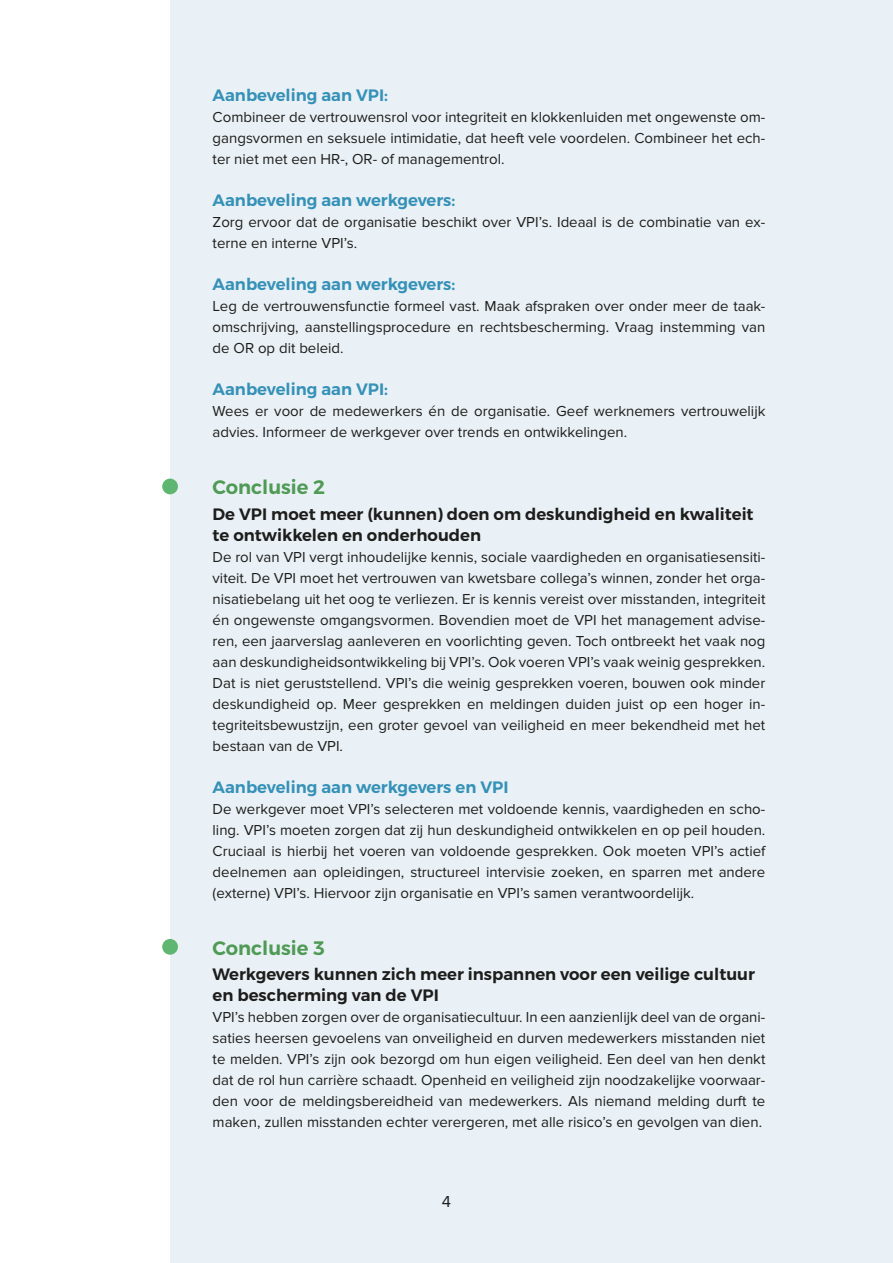
<style>
.page{position:relative;width:893px;height:1263px;background:#fff}
.page>*{position:absolute;margin:0;border:0;box-sizing:border-box;transform-origin:0 0}
.t1{font:600 19.5px "Montserrat";color:#4f9a55}
.t2{font:600 16.5px/21px "Montserrat";color:#1d1d1b}
.t3{font:600 16.5px "Montserrat";color:#3591b7}
.t4{font:16.5px "Proxima Nova";color:#1d1d1b}
.t5{font:15px/21px "Proxima Nova";color:#1d1d1b;text-align:justify}
</style>
<div class="page">
<div style="left:170px;top:0;width:723px;height:1263px;background:#eaf1f6"></div>
<div style="left:162px;top:479px;width:16px;height:15px;background:#5fb670;border-radius:50%"></div>
<div style="left:162px;top:939px;width:16px;height:16px;background:#5fb670;border-radius:50%"></div>
<p class="t3" style="left:213px;top:85px;width:177px">Aanbeveling aan VPI:</p>
<p class="t5" style="left:213px;top:107px;width:554px">Combineer de vertrouwensrol voor integriteit en klokkenluiden met ongewenste om&shy;gangsvormen en seksuele intimidatie, dat heeft vele voordelen. Combineer het ech&shy;ter niet met een HR-, OR- of managementrol.</p>
<p class="t3" style="left:213px;top:190px;width:244px">Aanbeveling aan werkgevers:</p>
<p class="t5" style="left:213px;top:212px;width:554px">Zorg ervoor dat de organisatie beschikt over VPI’s. Ideaal is de combinatie van ex&shy;terne en interne VPI’s.</p>
<p class="t3" style="left:213px;top:274px;width:244px">Aanbeveling aan werkgevers:</p>
<p class="t5" style="left:213px;top:296px;width:554px">Leg de vertrouwensfunctie formeel vast. Maak afspraken over onder meer de taak&shy;omschrijving, aanstellingsprocedure en rechtsbescherming. Vraag instemming van de OR op dit beleid.</p>
<p class="t3" style="left:213px;top:379px;width:177px">Aanbeveling aan VPI:</p>
<p class="t5" style="left:213px;top:401px;width:554px">Wees er voor de medewerkers én de organisatie. Geef werknemers vertrouwelijk advies. Informeer de werkgever over trends en ontwikkelingen.</p>
<h1 class="t1" style="left:213px;top:475px;width:114px">Conclusie 2</h1>
<p class="t2" style="left:213px;top:503px;width:543px">De VPI moet meer (kunnen) doen om deskundigheid en kwaliteit te ontwikkelen en onderhouden</p>
<p class="t5" style="left:213px;top:546px;width:554px">De rol van VPI vergt inhoudelijke kennis, sociale vaardigheden en organisatiesensiti&shy;viteit. De VPI moet het vertrouwen van kwetsbare collega’s winnen, zonder het orga&shy;nisatiebelang uit het oog te verliezen. Er is kennis vereist over misstanden, integriteit én ongewenste omgangsvormen. Bovendien moet de VPI het management advise&shy;ren, een jaarverslag aanleveren en voorlichting geven. Toch ontbreekt het vaak nog aan deskundigheidsontwikkeling bij VPI’s. Ook voeren VPI’s vaak weinig gesprekken.<br>Dat is niet geruststellend. VPI’s die weinig gesprekken voeren, bouwen ook minder deskundigheid op. Meer gesprekken en meldingen duiden juist op een hoger in&shy;tegriteitsbewustzijn, een groter gevoel van veiligheid en meer bekendheid met het bestaan van de VPI.</p>
<p class="t3" style="left:213px;top:776px;width:297px">Aanbeveling aan werkgevers en VPI</p>
<p class="t5" style="left:213px;top:798px;width:554px">De werkgever moet VPI’s selecteren met voldoende kennis, vaardigheden en scho&shy;ling. VPI’s moeten zorgen dat zij hun deskundigheid ontwikkelen en op peil houden.<br>Cruciaal is hierbij het voeren van voldoende gesprekken. Ook moeten VPI’s actief deelnemen aan opleidingen, structureel intervisie zoeken, en sparren met andere (externe) VPI’s. Hiervoor zijn organisatie en VPI’s samen verantwoordelijk.</p>
<h1 class="t1" style="left:213px;top:935px;width:114px">Conclusie 3</h1>
<p class="t2" style="left:213px;top:964px;width:544px">Werkgevers kunnen zich meer inspannen voor een veilige cultuur en bescherming van de VPI</p>
<p class="t5" style="left:213px;top:1006px;width:554px">VPI’s hebben zorgen over de organisatiecultuur. In een aanzienlijk deel van de organi&shy;saties heersen gevoelens van onveiligheid en durven medewerkers misstanden niet te melden. VPI’s zijn ook bezorgd om hun eigen veiligheid. Een deel van hen denkt dat de rol hun carrière schaadt. Openheid en veiligheid zijn noodzakelijke voorwaar&shy;den voor de meldingsbereidheid van medewerkers. Als niemand melding durft te maken, zullen misstanden echter verergeren, met alle risico’s en gevolgen van dien.</p>
<p class="t4" style="left:442px;top:1192px;width:11px">4</p>
</div>
